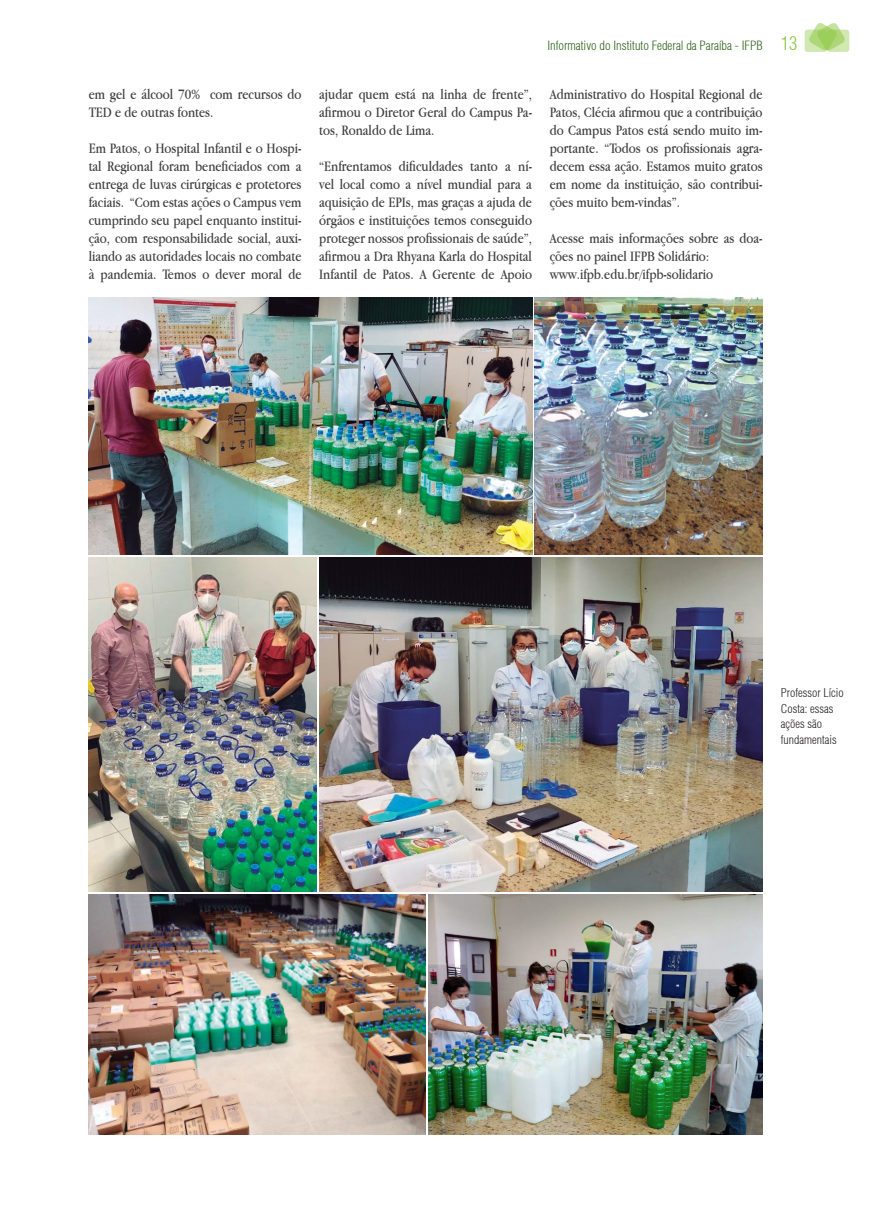
<style>
.page{position:relative;width:869px;height:1205px;background:#fff}
.page>*{position:absolute;margin:0;border:0;box-sizing:border-box;transform-origin:0 0}
.Legenda_foto{font:15px/18px "Apple Garamond";color:#3e3e3f;text-align:justify}
.t1{font:300 condensed 12.5px "Helvetica";color:#2d631a}
.Legenda_foto-2{font:300 condensed 11.88px/15.6px "Helvetica";letter-spacing:.005em;color:#231f20}
.s1{font-size:18.75px;color:#8bc63e}
</style>
<div class="page">
<div style="left:804px;top:30px;width:22px;height:22px;background:#d1e8b2;border-radius:3px"></div>
<svg style="left:807px;top:23px;width:38px;height:29px"></svg>
<svg style="left:826px;top:30px;width:22px;height:22px"></svg>
<img style="left:89px;top:298px;width:442px;height:256px">
<img style="left:89px;top:894px;width:336px;height:240px">
<img style="left:319px;top:557px;width:443px;height:334px">
<img style="left:534px;top:298px;width:228px;height:256px">
<img style="left:428px;top:894px;width:334px;height:240px">
<img style="left:89px;top:557px;width:227px;height:334px">
<p class="Legenda_foto" style="left:89px;top:85px;width:214px">em gel e álcool 70% com recursos do<br>TED e de outras fontes.</p>
<p class="Legenda_foto" style="left:89px;top:139px;width:214px">Em Patos, o Hospital Infantil e o Hospi&shy;tal Regional foram beneficiados com a entrega de luvas cirúrgicas e protetores faciais. “Com estas ações o Campus vem cumprindo seu papel enquanto institui&shy;ção, com responsabilidade social, auxi&shy;liando as autoridades locais no combate à pandemia. Temos o dever moral de</p>
<p class="Legenda_foto" style="left:319px;top:85px;width:214px">ajudar quem está na linha de frente”, afirmou o Diretor Geral do Campus Pa&shy;tos, Ronaldo de Lima.</p>
<p class="Legenda_foto" style="left:319px;top:157px;width:214px">“Enfrentamos dificuldades tanto a ní&shy;vel local como a nível mundial para a aquisição de EPIs, mas graças a ajuda de órgãos e instituições temos conseguido proteger nossos profissionais de saúde”, afirmou a Dra Rhyana Karla do Hospital Infantil de Patos. A Gerente de Apoio</p>
<p class="t1" style="left:547px;top:37px;width:251px">Informativo do Instituto Federal da Paraíba - IFPB <span class="s1">13</span></p>
<p class="Legenda_foto" style="left:549px;top:85px;width:214px">Administrativo do Hospital Regional de Patos, Clécia afirmou que a contribuição do Campus Patos está sendo muito im&shy;portante. “Todos os profissionais agra&shy;decem essa ação. Estamos muito gratos em nome da instituição, são contribui&shy;ções muito bem-vindas”.</p>
<p class="Legenda_foto" style="left:549px;top:229px;width:214px">Acesse mais informações sobre as doa&shy;ções no painel IFPB Solidário:</p>
<p class="Legenda_foto" style="left:549px;top:265px;width:165px">www.ifpb.edu.br/ifpb-solidario</p>
<p class="Legenda_foto-2" style="left:780px;top:685px;width:64px">Professor Lício<br>Costa: essas ações são</p>
<p class="Legenda_foto-2" style="left:780px;top:731px;width:57px">fundamentais</p>
</div>
